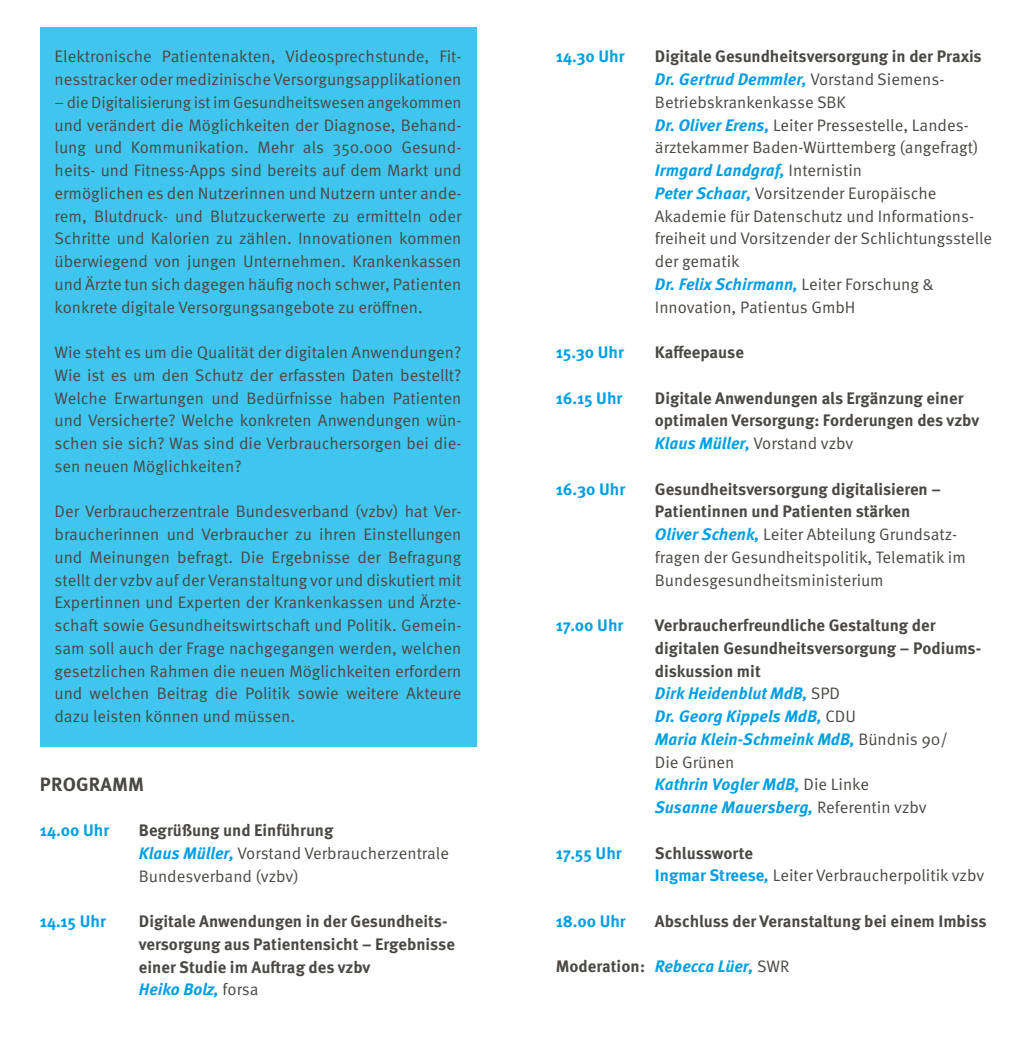
<style>
.page{position:relative;width:1032px;height:1042px;background:#fff}
.page>*{position:absolute;margin:0;border:0;box-sizing:border-box;transform-origin:0 0}
.t1{font:700 19.25px "Meta OT";letter-spacing:.01em;color:#4b4744}
.t2{font:16.62px/22.8px "Meta OT Norm";color:#4b4744}
.t3{font:700 16.62px/22.8px "Meta OT";color:#4b4744}
.t4{font:italic 700 16.62px/22.8px "Meta OT";color:#009fe3}
.t5{font:700 16.62px "Meta OT";color:#009fe3}
.t6{font:16.28px "Meta OT Norm";letter-spacing:-.01em;color:#4b4744}
.s1{font-family:"Meta OT";font-weight:700;font-style:italic;color:#009fe3}
.s2{font-style:italic;color:#009fe3}
.s3{font-family:"Meta OT Norm";font-weight:400}
.s4{font-family:"Meta OT Norm";font-weight:400;font-style:normal;color:#4b4744}
.s5{font-family:"Meta OT";font-weight:700;color:#009fe3}
.s6{font-style:normal;color:#4b4744}
</style>
<div class="page">
<div style="left:40px;top:27px;width:436px;height:720px;background:#40c6ee"></div>
<p class="t2" style="left:55px;top:46px;width:408px">Elektronische Patientenakten, Videosprechstunde, Fit&shy;nesstracker oder medizinische Versorgungsapplikationen</p>
<p class="t6" style="left:55px;top:93px;width:408px">– die Digitalisierung ist im Gesundheitswesen angekommen</p>
<p class="t2" style="left:55px;top:114px;width:408px;text-align:justify">und verändert die Möglichkeiten der Diagnose, Behand&shy;lung und Kommunikation. Mehr als 350.000 Gesund&shy;heits- und Fitness-Apps sind bereits auf dem Markt und ermöglichen es den Nutzerinnen und Nutzern unter ande&shy;rem, Blutdruck- und Blutzuckerwerte zu ermitteln oder Schritte und Kalorien zu zählen. Innovationen kommen überwiegend von jungen Unternehmen. Krankenkassen und Ärzte tun sich dagegen häufig noch schwer, Patienten konkrete digitale Versorgungsangebote zu eröffnen.</p>
<p class="t2" style="left:55px;top:341px;width:408px;text-align:justify">Wie steht es um die Qualität der digitalen Anwendungen?<br>Wie ist es um den Schutz der erfassten Daten bestellt?<br>Welche Erwartungen und Bedürfnisse haben Patienten und Versicherte? Welche konkreten Anwendungen wün&shy;schen sie sich? Was sind die Verbrauchersorgen bei die&shy;sen neuen Möglichkeiten?</p>
<p class="t2" style="left:55px;top:500px;width:408px;text-align:justify">Der Verbraucherzentrale Bundesverband (vzbv) hat Ver&shy;braucherinnen und Verbraucher zu ihren Einstellungen und Meinungen befragt. Die Ergebnisse der Befragung stellt der vzbv auf der Veranstaltung vor und diskutiert mit Expertinnen und Experten der Krankenkassen und Ärzte&shy;schaft sowie Gesundheitswirtschaft und Politik. Gemein&shy;sam soll auch der Frage nachgegangen werden, welchen gesetzlichen Rahmen die neuen Möglichkeiten erfordern und welchen Beitrag die Politik sowie weitere Akteure dazu leisten können und müssen.</p>
<p class="t1" style="left:40px;top:772px;width:106px">PROGRAMM</p>
<p class="t5" style="left:40px;top:820px;width:71px">14.00 Uhr</p>
<p class="t3" style="left:139px;top:819px;width:196px">Begrüßung und Einführung</p>
<p class="t2" style="left:139px;top:842px;width:312px"><span class="s1">Klaus Müller,</span> Vorstand Verbraucherzentrale<br>Bundesverband (vzbv)</p>
<p class="t5" style="left:40px;top:911px;width:68px">14.15 Uhr</p>
<p class="t3" style="left:139px;top:910px;width:317px">Digitale Anwendungen in der Gesundheits&shy;versorgung aus Patientensicht – Ergebnisse einer Studie im Auftrag des vzbv<br><span class="s2">Heiko Bolz,</span> <span class="s3">forsa</span></p>
<p class="t5" style="left:556px;top:46px;width:71px">14.30 Uhr</p>
<p class="t3" style="left:655px;top:45px;width:328px">Digitale Gesundheitsversorgung in der Praxis<br><span class="s2">Dr. Gertrud Demmler,</span> <span class="s3">Vorstand Siemens-</span></p>
<p class="t2" style="left:655px;top:91px;width:325px">Betriebskrankenkasse SBK<br><span class="s1">Dr. Oliver Erens,</span> Leiter Pressestelle, Landes&shy;ärztekammer Baden-Württemberg (angefragt)</p>
<p class="t4" style="left:655px;top:159px;width:209px">Irmgard Landgraf, <span class="s4">Internistin</span></p>
<p class="t2" style="left:655px;top:182px;width:339px"><span class="s1">Peter Schaar,</span> Vorsitzender Europäische Akademie für Datenschutz und Informations&shy;freiheit und Vorsitzender der Schlichtungsstelle der gematik</p>
<p class="t4" style="left:655px;top:273px;width:280px">Dr. Felix Schirmann, <span class="s4">Leiter Forschung &amp;</span></p>
<p class="t2" style="left:655px;top:296px;width:202px">Innovation, Patientus GmbH</p>
<p class="t5" style="left:556px;top:342px;width:70px">15.30 Uhr</p>
<p class="t3" style="left:655px;top:341px;width:91px">Kaffeepause</p>
<p class="t5" style="left:556px;top:387px;width:68px">16.15 Uhr</p>
<p class="t3" style="left:655px;top:387px;width:326px">Digitale Anwendungen als Ergänzung einer optimalen Versorgung: Forderungen des vzbv<br><span class="s2">Klaus Müller,</span> <span class="s3">Vorstand vzbv</span></p>
<p class="t5" style="left:556px;top:478px;width:71px">16.30 Uhr</p>
<p class="t3" style="left:655px;top:478px;width:288px">Gesundheitsversorgung digitalisieren –<br>Patientinnen und Patienten stärken</p>
<p class="t2" style="left:655px;top:523px;width:312px"><span class="s1">Oliver Schenk,</span> Leiter Abteilung Grundsatz&shy;fragen der Gesundheitspolitik, Telematik im<br>Bundesgesundheitsministerium</p>
<p class="t5" style="left:556px;top:615px;width:69px">17.00 Uhr</p>
<p class="t3" style="left:655px;top:614px;width:328px">Verbraucherfreundliche Gestaltung der digitalen Gesundheitsversorgung – Podiums&shy;diskussion mit<br><span class="s2">Dirk Heidenblut MdB,</span> <span class="s3">SPD<br></span><span class="s2">Dr. Georg Kippels MdB,</span> <span class="s3">CDU<br></span><span class="s2">Maria Klein-Schmeink MdB,</span> <span class="s3">Bündnis 90/</span></p>
<p class="t2" style="left:655px;top:751px;width:81px">Die Grünen</p>
<p class="t4" style="left:655px;top:773px;width:273px">Kathrin Vogler MdB, <span class="s4">Die Linke<br></span>Susanne Mauersberg, <span class="s4">Referentin vzbv</span></p>
<p class="t5" style="left:556px;top:842px;width:68px">17.55 Uhr</p>
<p class="t3" style="left:655px;top:842px;width:100px">Schlussworte</p>
<p class="t2" style="left:655px;top:864px;width:331px"><span class="s5">Ingmar Streese</span><span class="s1">,</span> Leiter Verbraucherpolitik vzbv</p>
<p class="t5" style="left:556px;top:910px;width:72px">18.00 Uhr</p>
<p class="t3" style="left:655px;top:910px;width:333px">Abschluss der Veranstaltung bei einem Imbiss</p>
<p class="t4" style="left:556px;top:955px;width:235px"><span class="s6">Moderation:</span> Rebecca Lüer, <span class="s4">SWR</span></p>
</div>
